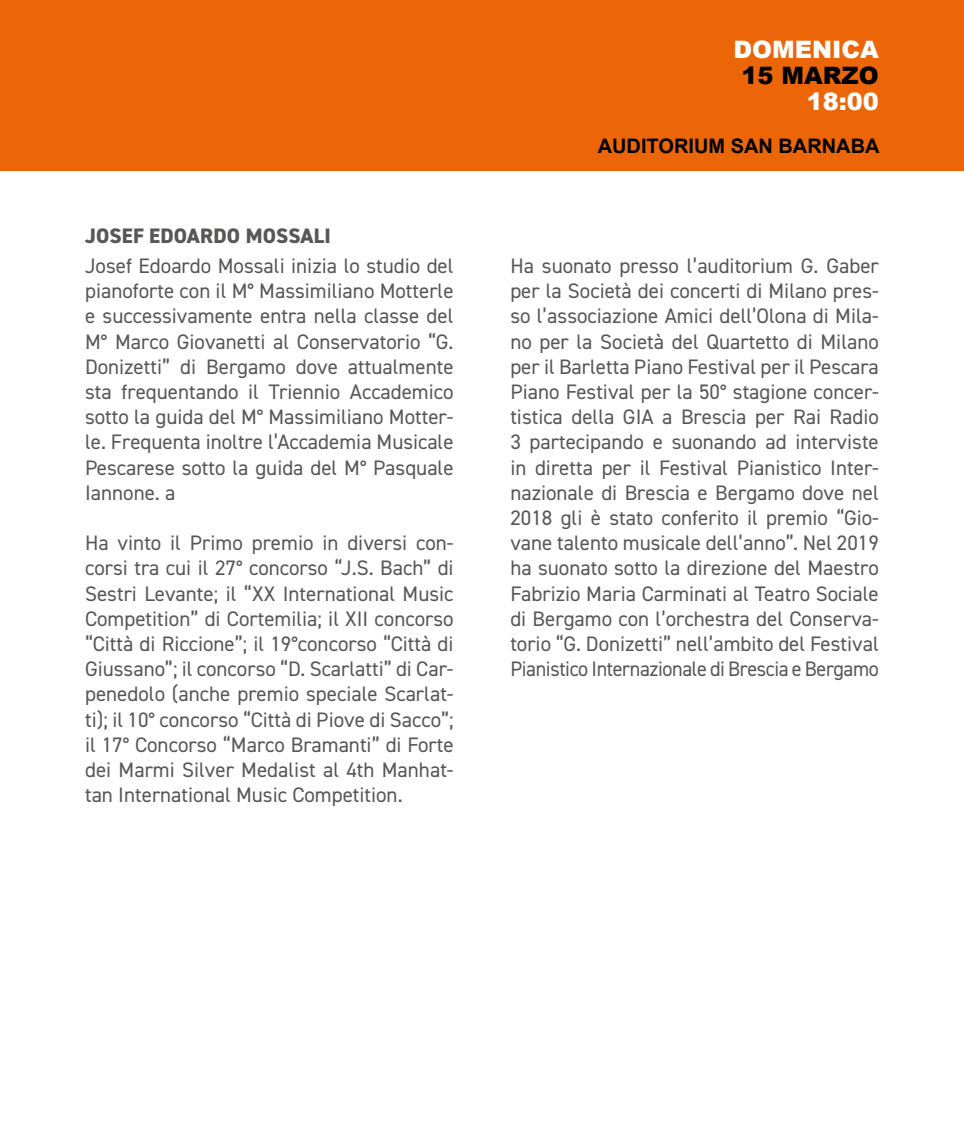
<style>
.page{position:relative;width:964px;height:1134px;background:#fff}
.page>*{position:absolute;margin:0;border:0;box-sizing:border-box;transform-origin:0 0}
.t1{font:900 24px "Arial";color:#fff}
.t2{font:900 24px "Arial";color:#000}
.t3{font:21px/25.2px "DIN2014";color:#575756;text-align:justify}
.t4{font:800 21px "DIN2014";letter-spacing:.01em;color:#575756}
.t5{font:700 20px "Arial";color:#000}
</style>
<div class="page">
<div style="left:0;top:0;width:964px;height:170px;background:#ec6608"></div>
<p class="t4" style="left:85px;top:222px;width:247px">JOSEF EDOARDO MOSSALI</p>
<p class="t3" style="left:85px;top:253px;width:370px">Josef Edoardo Mossali inizia lo studio del pianoforte con il M° Massimiliano Motterle e successivamente entra nella classe del M° Marco Giovanetti al Conservatorio “G.<br>Donizetti” di Bergamo dove attualmente sta frequentando il Triennio Accademico sotto la guida del M° Massimiliano Motter&shy;le. Frequenta inoltre l’Accademia Musicale Pescarese sotto la guida del M° Pasquale Iannone. a</p>
<p class="t3" style="left:85px;top:530px;width:370px">Ha vinto il Primo premio in diversi con&shy;corsi tra cui il 27° concorso “J.S. Bach” di Sestri Levante; il “XX International Music Competition” di Cortemilia; il XII concorso “Città di Riccione”; il 19°concorso “Città di Giussano”; il concorso “D. Scarlatti” di Car&shy;penedolo (anche premio speciale Scarlat&shy;ti); il 10° concorso “Città di Piove di Sacco”; il 17° Concorso “Marco Bramanti” di Forte dei Marmi Silver Medalist al 4th Manhat&shy;tan International Music Competition.</p>
<p class="t1" style="left:733px;top:32px;width:147px">DOMENICA</p>
<p class="t2" style="left:741px;top:58px;width:139px">15 MARZO</p>
<p class="t1" style="left:807px;top:84px;width:74px">18:00</p>
<p class="t5" style="left:598px;top:132px;width:283px">AUDITORIUM SAN BARNABA</p>
<p class="t3" style="left:510px;top:253px;width:370px">Ha suonato presso l’auditorium G. Gaber per la Società dei concerti di Milano pres&shy;so l’associazione Amici dell’Olona di Mila&shy;no per la Società del Quartetto di Milano per il Barletta Piano Festival per il Pescara Piano Festival per la 50° stagione concer&shy;tistica della GIA a Brescia per Rai Radio 3 partecipando e suonando ad interviste in diretta per il Festival Pianistico Inter&shy;nazionale di Brescia e Bergamo dove nel 2018 gli è stato conferito il premio “Gio&shy;vane talento musicale dell’anno”. Nel 2019 ha suonato sotto la direzione del Maestro Fabrizio Maria Carminati al Teatro Sociale di Bergamo con l’orchestra del Conserva&shy;torio “G. Donizetti” nell’ambito del Festival Pianistico Internazionale di Brescia e Bergamo</p>
</div>
